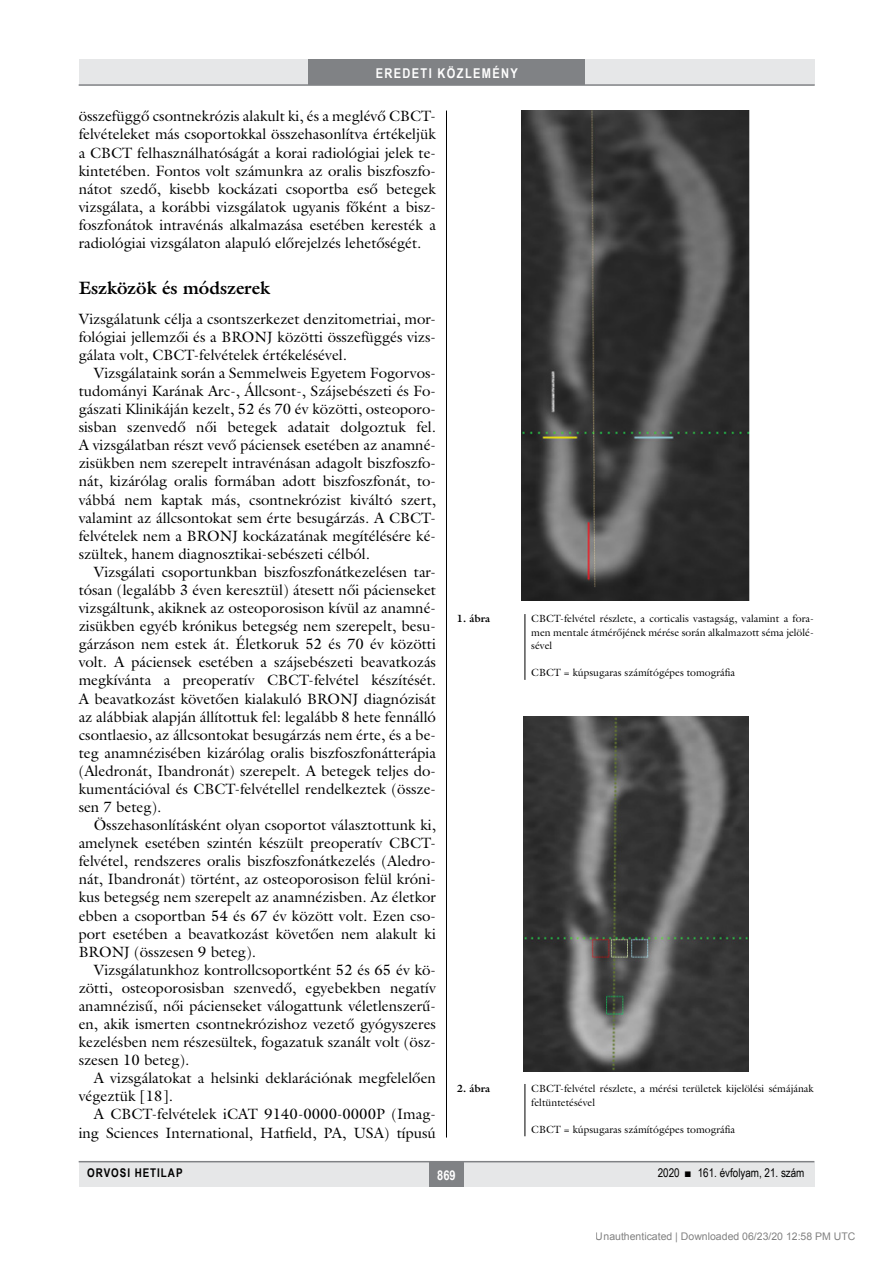
<style>
.page{position:relative;width:893px;height:1263px;background:#fff}
.page>*{position:absolute;margin:0;border:0;box-sizing:border-box;transform-origin:0 0}
.alcimbold{font:700 18px "Galliard Reg";color:#000}
.Body_Text{font:15px/18.1px "Galliard Reg";color:#000;text-align:justify}
.Body_tompa{font:15px/18.1px "Galliard Reg";color:#000;text-align:justify}
.t1{font:700 13.5px "Arial Narrow";letter-spacing:.1em;color:#fff}
.t2{font:12px "Arial Narrow";color:#000}
.t3{font:700 12px "Arial Narrow";letter-spacing:.08em;color:#000}
.kepalairas2{font:10.5px/13.5px "Galliard Reg";color:#000;text-align:justify}
.t4{font:10.5px "Arial";color:rgb(0 0 0/.5)}
.kepalairas1{font:700 10.5px "Galliard Reg";color:#000}
</style>
<div class="page">
<div style="left:79px;top:1161px;width:735px;height:25px;background:#e6e7e8"></div>
<div style="left:429px;top:1161px;width:34px;height:25px;background:#808285"></div>
<hr style="left:79px;top:1161px;width:735px;height:1px;background:#808285">
<div style="left:79px;top:60px;width:735px;height:25px;background:#e6e7e8"></div>
<div style="left:308px;top:60px;width:277px;height:25px;background:#808285"></div>
<hr style="left:79px;top:84px;width:736px;height:2px;background:#808285">
<hr style="left:446px;top:111px;width:1px;height:1026px;background:#000">
<img style="left:521px;top:111px;width:228px;height:489px">
<hr style="left:525px;top:614px;width:1px;height:66px;background:#000">
<img style="left:523px;top:716px;width:225px;height:355px">
<hr style="left:525px;top:1084px;width:1px;height:52px;background:#000">
<p class="t1" style="left:376px;top:63px;width:144px">EREDETI KÖZLEMÉNY</p>
<p class="Body_Text" style="left:79px;top:107px;width:359px">összefüggő csontnekrózis alakult ki, és a meglévő CBCT&shy;felvételeket más csoportokkal összehasonlítva értékeljük a CBCT felhasználhatóságát a korai radiológiai jelek te&shy;kintetében. Fontos volt számunkra az oralis biszfoszfo&shy;nátot szedő, kisebb kockázati csoportba eső betegek vizsgálata, a korábbi vizsgálatok ugyanis főként a bisz&shy;foszfonátok intravénás alkalmazása esetében keresték a radiológiai vizsgálaton alapuló előrejelzés lehetőségét.</p>
<p class="alcimbold" style="left:79px;top:276px;width:193px">Eszközök és módszerek</p>
<p class="Body_tompa" style="left:79px;top:309px;width:359px">Vizsgálatunk célja a csontszerkezet denzitometriai, mor&shy;fológiai jellemzői és a BRONJ közötti összefüggés vizs&shy;gálata volt, CBCT-felvételek értékelésével.</p>
<p class="Body_Text" style="left:79px;top:364px;width:359px;text-indent:15px">Vizsgálataink során a Semmelweis Egyetem Fogorvos&shy;tudományi Karának Arc-, Állcsont-, Szájsebészeti és Fo&shy;gászati Klinikáján kezelt, 52 és 70 év közötti, osteoporo&shy;sisban szenvedő női betegek adatait dolgoztuk fel.<br>A vizsgálatban részt vevő páciensek esetében az anamné&shy;zisükben nem szerepelt intravénásan adagolt biszfoszfo&shy;nát, kizárólag oralis formában adott biszfoszfonát, to&shy;vábbá nem kaptak más, csontnekrózist kiváltó szert, valamint az állcsontokat sem érte besugárzás. A CBCT&shy;felvételek nem a BRONJ kockázatának megítélésére ké&shy;szültek, hanem diagnosztikai-sebészeti célból.</p>
<p class="Body_Text" style="left:79px;top:562px;width:359px;text-indent:15px">Vizsgálati csoportunkban biszfoszfonátkezelésen tar&shy;tósan (legalább 3 éven keresztül) átesett női pácienseket vizsgáltunk, akiknek az osteoporosison kívül az anamné&shy;zisükben egyéb krónikus betegség nem szerepelt, besu&shy;gárzáson nem estek át. Életkoruk 52 és 70 év közötti volt. A páciensek esetében a szájsebészeti beavatkozás megkívánta a preoperatív CBCT-felvétel készítését.<br>A beavatkozást követően kialakuló BRONJ diagnózisát az alábbiak alapján állítottuk fel: legalább 8 hete fennálló csontlaesio, az állcsontokat besugárzás nem érte, és a be&shy;teg anamnézisében kizárólag oralis biszfoszfonátterápia (Aledronát, Ibandronát) szerepelt. A betegek teljes do&shy;kumentációval és CBCT-felvétellel rendelkeztek (össze&shy;sen 7 beteg).</p>
<p class="Body_Text" style="left:79px;top:816px;width:359px;text-indent:15px">Összehasonlításként olyan csoportot választottunk ki, amelynek esetében szintén készült preoperatív CBCT&shy;felvétel, rendszeres oralis biszfoszfonátkezelés (Aledro&shy;nát, Ibandronát) történt, az osteoporosison felül króni&shy;kus betegség nem szerepelt az anamnézisben. Az életkor ebben a csoportban 54 és 67 év között volt. Ezen cso&shy;port esetében a beavatkozást követően nem alakult ki BRONJ (összesen 9 beteg).</p>
<p class="Body_Text" style="left:79px;top:960px;width:359px;text-indent:15px">Vizsgálatunkhoz kontrollcsoportként 52 és 65 év kö&shy;zötti, osteoporosisban szenvedő, egyebekben negatív anamnézisű, női pácienseket válogattunk véletlenszerű&shy;en, akik ismerten csontnekrózishoz vezető gyógyszeres kezelésben nem részesültek, fogazatuk szanált volt (ös - szesen 10 beteg).</p>
<p class="Body_Text" style="left:79px;top:1069px;width:359px;text-indent:15px">A vizsgálatokat a helsinki deklarációnak megfelelően végeztük [18].</p>
<p class="Body_Text" style="left:79px;top:1105px;width:359px;text-align:right">A CBCT-felvételek iCAT 9140-0000-0000P (Imag&shy;ing Sciences International, Hatfield, PA, USA) típusú</p>
<p class="kepalairas1" style="left:457px;top:612px;width:35px">1. ábra</p>
<p class="kepalairas2" style="left:531px;top:612px;width:284px">CBCT-felvétel részlete, a corticalis vastagság, valamint a fora&shy;men mentale átmérőjének mérése során alkalmazott séma jelölé&shy;sével</p>
<p class="kepalairas2" style="left:531px;top:666px;width:205px">CBCT = kúpsugaras számítógépes tomográfia</p>
<p class="kepalairas1" style="left:457px;top:1082px;width:35px">2. ábra</p>
<p class="kepalairas2" style="left:531px;top:1082px;width:284px">CBCT-felvétel részlete, a mérési területek kijelölési sémájának feltüntetésével</p>
<p class="kepalairas2" style="left:531px;top:1122px;width:205px">CBCT = kúpsugaras számítógépes tomográfia</p>
<p class="t3" style="left:87px;top:1164px;width:97px">ORVOSI HETILAP</p>
<p class="t1" style="left:437px;top:1165px;width:20px">869</p>
<p class="t2" style="left:658px;top:1164px;width:148px">2020 ■ 161. évfolyam, 21. szám</p>
<p class="t4" style="left:596px;top:1231px;width:261px">Unauthenticated | Downloaded 06/23/20 12:58 PM UTC</p>
</div>
